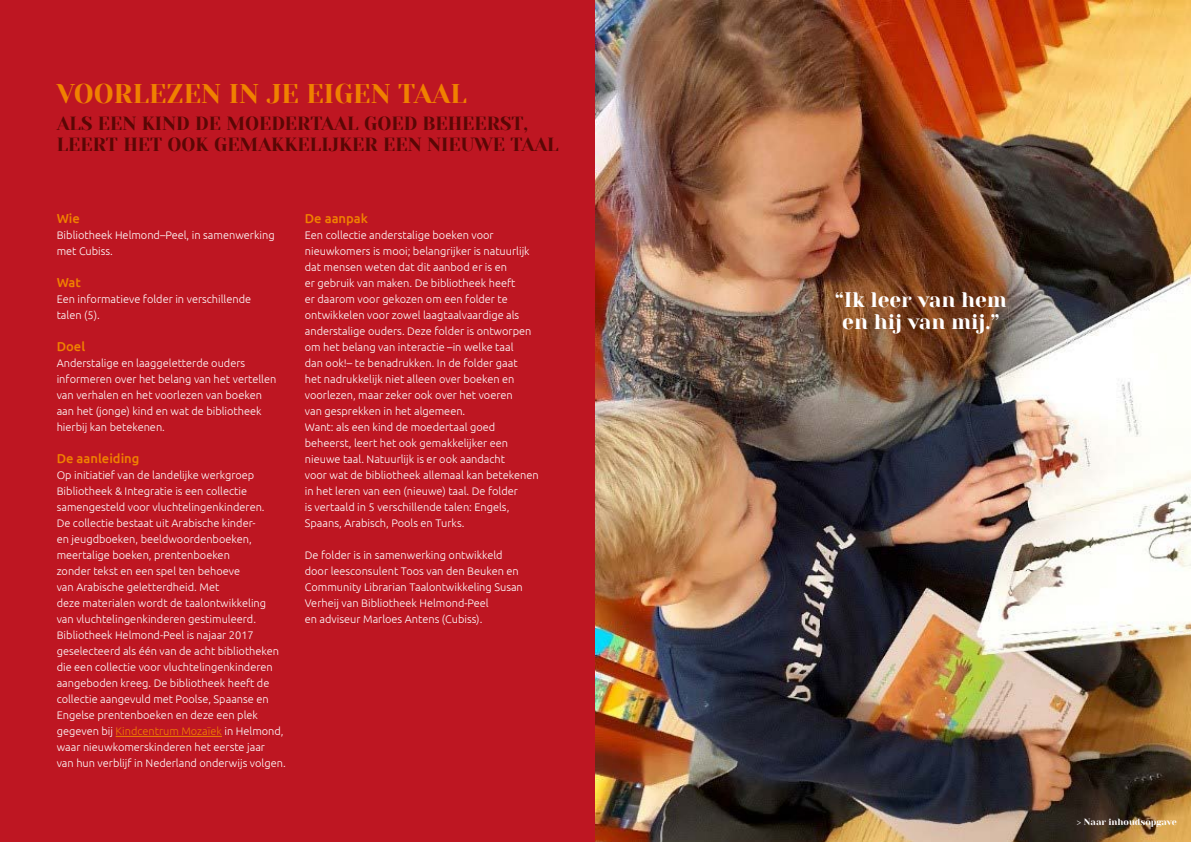
<style>
.page{position:relative;width:1191px;height:842px;background:#be1622}
.page>*{position:absolute;margin:0;border:0;box-sizing:border-box;transform-origin:0 0}
.t1{font:27px "Yeseva One";color:#f08100}
.t2{font:21px/22px "Yeseva One";color:#fff;text-align:center}
.t3{font:19px/21px "Yeseva One";color:#5a0705}
.t4{font:500 13px "Ubuntu";color:#f08100}
.t5{font:300 11px/16px "Ubuntu";color:#fff}
.t6{font:9px "Yeseva One";color:#fff}
.s1{color:#f08100}
</style>
<div class="page">
<img style="left:595px;top:0;width:596px;height:842px">
<hr style="left:116px;top:736px;width:106px;height:1px;background:#f08100">
<h1 class="t1" style="left:57px;top:77px;width:412px">VOORLEZEN IN JE EIGEN TAAL</h1>
<h3 class="t3" style="left:57px;top:113px;width:503px">ALS EEN KIND DE MOEDERTAAL GOED BEHEERST,<br>LEERT HET OOK GEMAKKELIJKER EEN NIEUWE TAAL</h3>
<p class="t4" style="left:57px;top:210px;width:25px">Wie</p>
<p class="t5" style="left:57px;top:227px;width:219px">Bibliotheek Helmond–Peel, in samenwerking met Cubiss.</p>
<p class="t4" style="left:57px;top:274px;width:26px">Wat</p>
<p class="t5" style="left:57px;top:291px;width:196px">Een informatieve folder in verschillende talen (5).</p>
<p class="t4" style="left:57px;top:338px;width:30px">Doel</p>
<p class="t5" style="left:57px;top:355px;width:221px">Anderstalige en laaggeletterde ouders informeren over het belang van het vertellen van verhalen en het voorlezen van boeken aan het (jonge) kind en wat de bibliotheek hierbij kan betekenen.</p>
<p class="t4" style="left:57px;top:450px;width:84px">De aanleiding</p>
<p class="t5" style="left:57px;top:467px;width:230px">Op initiatief van de landelijke werkgroep Bibliotheek &amp; Integratie is een collectie samengesteld voor vluchtelingenkinderen.<br>De collectie bestaat uit Arabische kinder-<br>en jeugdboeken, beeldwoordenboeken, meertalige boeken, prentenboeken<br>zonder tekst en een spel ten behoeve<br>van Arabische geletterdheid. Met<br>deze materialen wordt de taalontwikkeling van vluchtelingenkinderen gestimuleerd.<br>Bibliotheek Helmond-Peel is najaar 2017 geselecteerd als één van de acht bibliotheken die een collectie voor vluchtelingenkinderen aangeboden kreeg. De bibliotheek heeft de collectie aangevuld met Poolse, Spaanse en Engelse prentenboeken en deze een plek gegeven bij <span class="s1">Kindcentrum Mozaïek</span> in Helmond, waar nieuwkomerskinderen het eerste jaar<br>van hun verblijf in Nederland onderwijs volgen.</p>
<p class="t4" style="left:305px;top:210px;width:65px">De aanpak</p>
<p class="t5" style="left:305px;top:227px;width:235px">Een collectie anderstalige boeken voor nieuwkomers is mooi; belangrijker is natuurlijk dat mensen weten dat dit aanbod er is en<br>er gebruik van maken. De bibliotheek heeft<br>er daarom voor gekozen om een folder te ontwikkelen voor zowel laagtaalvaardige als anderstalige ouders. Deze folder is ontworpen om het belang van interactie –in welke taal<br>dan ook!– te benadrukken. In de folder gaat<br>het nadrukkelijk niet alleen over boeken en voorlezen, maar zeker ook over het voeren<br>van gesprekken in het algemeen.<br>Want: als een kind de moedertaal goed beheerst, leert het ook gemakkelijker een nieuwe taal. Natuurlijk is er ook aandacht<br>voor wat de bibliotheek allemaal kan betekenen in het leren van een (nieuwe) taal. De folder<br>is vertaald in 5 verschillende talen: Engels, Spaans, Arabisch, Pools en Turks.</p>
<p class="t5" style="left:305px;top:547px;width:219px">De folder is in samenwerking ontwikkeld door leesconsulent Toos van den Beuken en Community Librarian Taalontwikkeling Susan Verheij van Bibliotheek Helmond-Peel<br>en adviseur Marloes Antens (Cubiss).</p>
<h2 class="t2" style="left:835px;top:289px;width:173px">“Ik leer van hem en hij van mij.”</h2>
<p class="t6" style="left:1076px;top:817px;width:101px">&gt; Naar inhoudsopgave</p>
</div>
